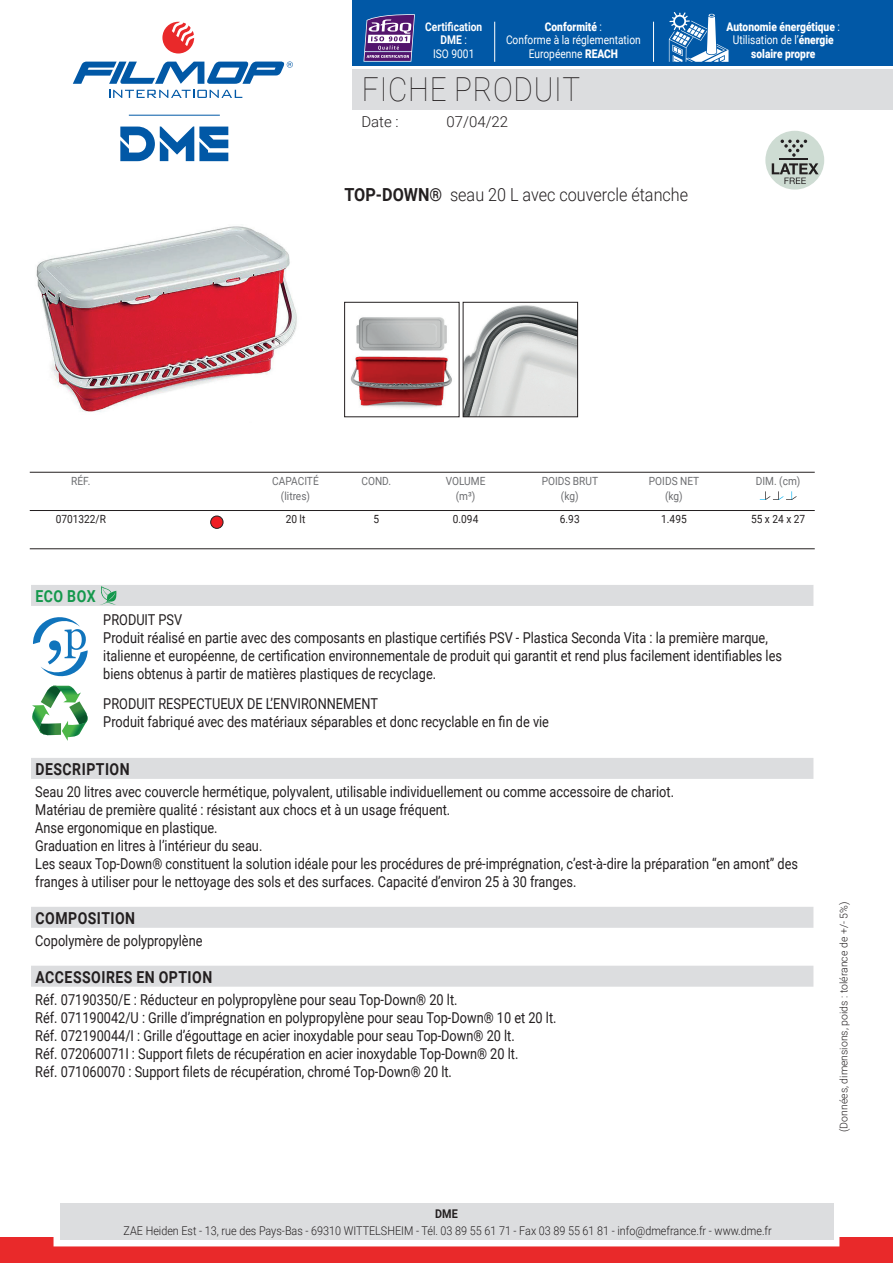
<style>
.page{position:relative;width:893px;height:1263px;background:#fff}
.page>*{position:absolute;margin:0;border:0;box-sizing:border-box;transform-origin:0 0}
.t1{font:100 33px "Roboto";letter-spacing:.025em;color:#231f20;scale:.9 1}
.t2{font:300 18px "Roboto";color:#231f20;scale:.9 1}
.t3{font:700 16.5px "Roboto";letter-spacing:.035em;color:#231f20;scale:.85 1}
.t4{font:700 16.5px "Roboto";letter-spacing:.035em;color:#14984c;scale:.85 1}
.t5{font:15px/18px "Roboto";color:#231f20;scale:.85 1}
.t6{font:300 15px "Roboto";color:#231f20}
.t7{font:300 12px "Roboto";color:#231f20;scale:.9 1}
.t8{font:900 12px/13.5px "Roboto";color:#fff;text-align:center;scale:.85 1}
.t9{font:12px/13.5px "Roboto";color:#fff;text-align:center;scale:.85 1}
.t10{font:700 12px/13.5px "Roboto";color:#fff;text-align:center;scale:.85 1}
.t11{font:700 12px "Roboto";color:#231f20;scale:.9 1}
.t12{font:11.25px/15px "Roboto";color:#6c6d70;text-align:center;scale:.9 1}
.t13{font:11.25px "Roboto";color:#231f20;scale:.9 1}
.t14{font:300 10.5px "Roboto";color:#231f20}
.s1{font-weight:400}
.s2{font-weight:900}
.s3{font-weight:700}
</style>
<div class="page">
<div style="left:353px;top:69px;width:540px;height:40px;background:#dcdddf"></div>
<svg style="left:109px;top:90px;width:133px;height:8px"></svg>
<svg style="left:162px;top:22px;width:32px;height:32px"></svg>
<svg style="left:73px;top:61px;width:220px;height:23px"></svg>
<div style="left:353px;top:0;width:540px;height:66px;background:#0158a6"></div>
<div style="left:0;top:1237px;width:893px;height:26px;background:#e9292a"></div>
<div style="left:54px;top:1197px;width:785px;height:49px;border:12px solid #fff"></div>
<div style="left:60px;top:1203px;width:773px;height:37px;background:#dcdddf"></div>
<svg style="left:120px;top:126px;width:108px;height:35px"></svg>
<hr style="left:129px;top:115px;width:91px;height:1px;background:#0158a6">
<hr style="left:653px;top:22px;width:1px;height:40px;background:#fff">
<hr style="left:494px;top:22px;width:1px;height:40px;background:#fff">
<svg style="left:669px;top:12px;width:59px;height:50px"></svg>
<svg style="left:363px;top:14px;width:52px;height:48px;background:#7a619e"></svg>
<hr style="left:365px;top:51px;width:46px;height:1px;background:#fff">
<img style="left:36px;top:226px;width:261px;height:186px">
<img style="left:350px;top:317px;width:102px;height:91px">
<div style="left:344px;top:302px;width:115px;height:115px;border:1px solid #231f20"></div>
<img style="left:465px;top:305px;width:111px;height:110px">
<div style="left:463px;top:302px;width:115px;height:115px;border:1px solid #231f20"></div>
<div style="left:31px;top:585px;width:782px;height:21px;background:#dcdddf"></div>
<svg style="left:100px;top:586px;width:17px;height:19px"></svg>
<svg style="left:33px;top:617px;width:55px;height:59px"></svg>
<svg style="left:32px;top:685px;width:56px;height:56px"></svg>
<div style="left:31px;top:758px;width:782px;height:21px;background:#dcdddf"></div>
<div style="left:31px;top:907px;width:782px;height:21px;background:#dcdddf"></div>
<div style="left:31px;top:966px;width:782px;height:21px;background:#dcdddf"></div>
<hr style="left:30px;top:472px;width:785px;height:1px;background:#231f20">
<hr style="left:30px;top:548px;width:785px;height:1px;background:#231f20">
<hr style="left:30px;top:510px;width:785px;height:1px;background:#231f20">
<div style="left:211px;top:516px;width:12px;height:12px;background:#ee1d23;border-radius:50%"></div>
<div style="left:211px;top:516px;width:12px;height:12px;border:1px solid #231f20;border-radius:50%"></div>
<svg style="left:760px;top:491px;width:37px;height:9px"></svg>
<div style="left:765px;top:131px;width:59px;height:59px;background:#cedcd3;border-radius:50%"></div>
<svg style="left:772px;top:163px;width:47px;height:21px"></svg>
<hr style="left:780px;top:158px;width:28px;height:2px;background:#231f20">
<svg style="left:781px;top:140px;width:26px;height:17px"></svg>
<p class="t10" style="left:425px;top:19px;width:68px">Certification<br>DME <span class="s1">:<br>ISO 9001</span></p>
<p class="t8" style="left:727px;top:19px;width:135px">Autonomie énergétique <span class="s1">:<br>Utilisation de l’</span>énergie solaire propre</p>
<p class="t9" style="left:506px;top:19px;width:160px"><span class="s2">Conformité</span> :<br>Conforme à la réglementation<br>Européenne <span class="s2">REACH</span></p>
<h1 class="t1" style="left:362px;top:67px;width:244px">FICHE PRODUIT</h1>
<p class="t6" style="left:361px;top:111px;width:39px">Date :</p>
<p class="t6" style="left:446px;top:111px;width:63px">07/04/22</p>
<p class="t2" style="left:344px;top:182px;width:383px"><span class="s3">TOP-DOWN®</span> seau 20 L avec couvercle étanche</p>
<p class="t12" style="left:71px;top:473px;width:23px">RÉF.</p>
<p class="t13" style="left:56px;top:511px;width:57px">0701322/R</p>
<p class="t4" style="left:36px;top:584px;width:72px">ECO BOX</p>
<p class="t12" style="left:272px;top:473px;width:53px">CAPACITÉ (litres)</p>
<p class="t13" style="left:286px;top:511px;width:23px">20 lt</p>
<p class="t12" style="left:362px;top:473px;width:34px">COND.</p>
<p class="t13" style="left:373px;top:511px;width:8px">5</p>
<p class="t12" style="left:446px;top:473px;width:46px">VOLUME (m³)</p>
<p class="t13" style="left:453px;top:511px;width:30px">0.094</p>
<p class="t12" style="left:542px;top:473px;width:64px">POIDS BRUT (kg)</p>
<p class="t13" style="left:560px;top:511px;width:23px">6.93</p>
<p class="t12" style="left:649px;top:473px;width:57px">POIDS NET (kg)</p>
<p class="t13" style="left:661px;top:511px;width:30px">1.495</p>
<p class="t12" style="left:756px;top:473px;width:51px">DIM. (cm)</p>
<p class="t13" style="left:751px;top:511px;width:62px">55 x 24 x 27</p>
<p class="t5" style="left:103px;top:610px;width:800px">PRODUIT PSV<br>Produit réalisé en partie avec des composants en plastique certifiés PSV - Plastica Seconda Vita : la première marque, italienne et européenne, de certification environnementale de produit qui garantit et rend plus facilement identifiables les biens obtenus à partir de matières plastiques de recyclage.</p>
<p class="t5" style="left:103px;top:694px;width:526px">PRODUIT RESPECTUEUX DE L’ENVIRONNEMENT<br>Produit fabriqué avec des matériaux séparables et donc recyclable en fin de vie</p>
<p class="t3" style="left:36px;top:757px;width:112px">DESCRIPTION</p>
<p class="t5" style="left:35px;top:782px;width:899px">Seau 20 litres avec couvercle hermétique, polyvalent, utilisable individuellement ou comme accessoire de chariot.<br>Matériau de première qualité : résistant aux chocs et à un usage fréquent.<br>Anse ergonomique en plastique.<br>Graduation en litres à l’intérieur du seau.<br>Les seaux Top-Down® constituent la solution idéale pour les procédures de pré-imprégnation, c’est-à-dire la préparation “en amont” des franges à utiliser pour le nettoyage des sols et des surfaces. Capacité d’environ 25 à 30 franges.</p>
<p class="t3" style="left:36px;top:906px;width:119px">COMPOSITION</p>
<p class="t5" style="left:35px;top:931px;width:198px">Copolymère de polypropylène</p>
<p class="t3" style="left:36px;top:965px;width:209px">ACCESSOIRES EN OPTION</p>
<p class="t5" style="left:35px;top:990px;width:615px">Réf. 07190350/E : Réducteur en polypropylène pour seau Top-Down® 20 lt.<br>Réf. 071190042/U : Grille d’imprégnation en polypropylène pour seau Top-Down® 10 et 20 lt.<br>Réf. 072190044/I : Grille d’égouttage en acier inoxydable pour seau Top-Down® 20 lt.<br>Réf. 072060071I : Support filets de récupération en acier inoxydable Top-Down® 20 lt.<br>Réf. 071060070 : Support filets de récupération, chromé Top-Down® 20 lt.</p>
<p class="t11" style="left:435px;top:1206px;width:27px">DME</p>
<p class="t7" style="left:124px;top:1222px;width:722px">ZAE Heiden Est - 13, rue des Pays-Bas - 69310 WITTELSHEIM - Tél. 03 89 55 61 71 - Fax 03 89 55 61 81 - info@dmefrance.fr - www.dme.fr</p>
<p class="t14" style="left:836px;top:1132px;width:232px;rotate:-90deg">(Données, dimensions, poids : tolérance de +/- 5%)</p>
</div>
